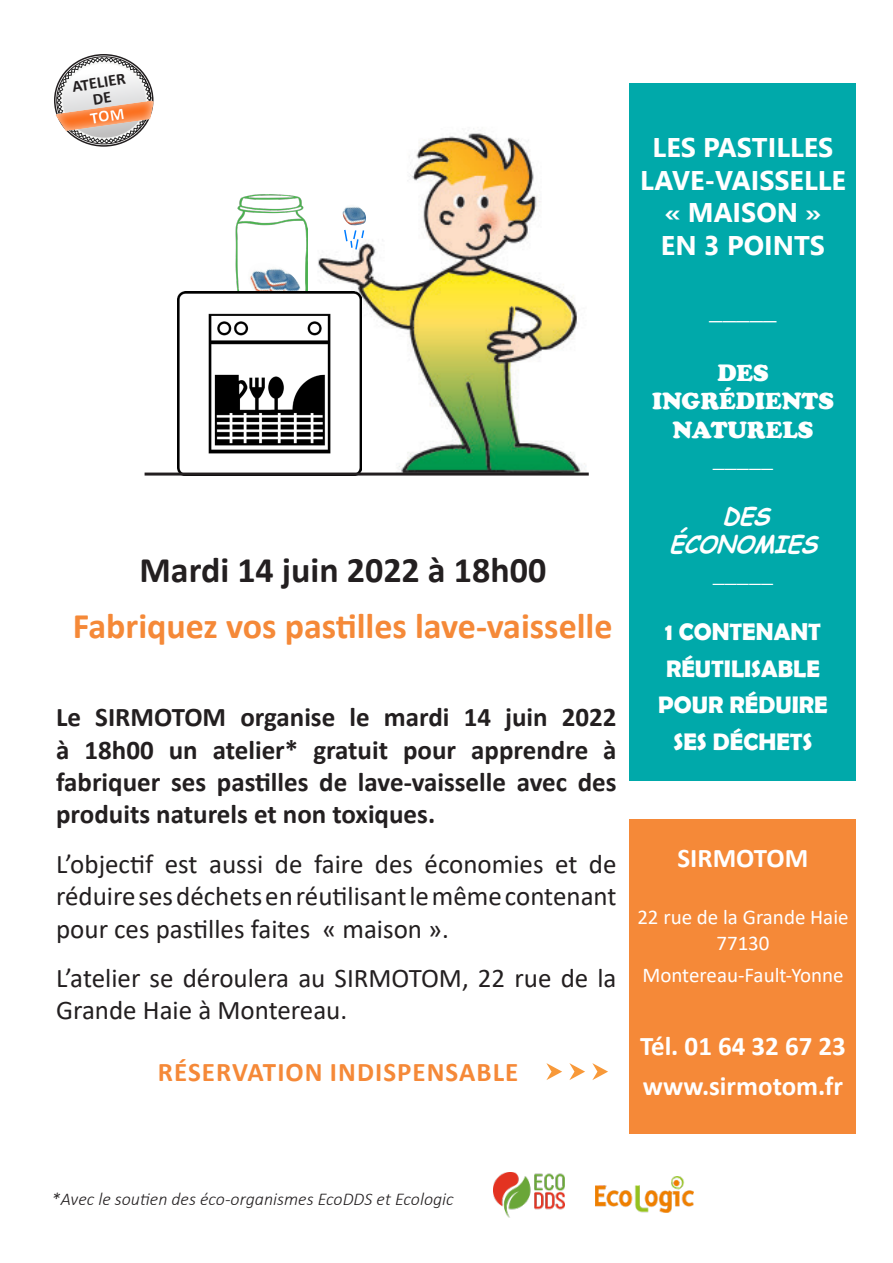
<style>
.page{position:relative;width:893px;height:1263px;background:#fff}
.page>*{position:absolute;margin:0;border:0;box-sizing:border-box;transform-origin:0 0}
.t1{font:700 36px "Calibri";color:#f58938}
.t2{font:700 36px "Calibri";color:#231f20}
.t3{font:27px/32.4px "Calibri";color:#231f20;text-align:justify}
.t4{font:700 27px/32.4px "Calibri";color:#231f20;text-align:justify}
.t5{font:700 27px/32.4px "Nirmala UI";color:#fff;text-align:center}
.t6{font:700 27px "Calibri";color:#fff}
.t7{font:700 27px "Calibri";letter-spacing:.04em;color:#f58938}
.t8{font:27px "Minion Pro";color:#fff}
.t9{font:700 24px/36px "Berlin Sans FB Demi";color:#fff;text-align:center}
.t10{font:900 24px "Cooper";color:#fff}
.t11{font:italic 700 24px "Comic Sans MS";color:#fff;scale:.96 1}
.t12{font:24px "Minion Pro";color:#fff}
.t13{font:21px "Calibri";color:#fff}
.t14{font:italic 300 18px "Calibri";color:#231f20}
.t15{font:700 16.5px "Calibri";color:#231f20}
</style>
<div class="page">
<svg style="left:546px;top:1063px;width:16px;height:17px"></svg>
<svg style="left:569px;top:1063px;width:16px;height:17px"></svg>
<svg style="left:592px;top:1063px;width:16px;height:17px"></svg>
<img style="left:595px;top:1177px;width:99px;height:35px">
<img style="left:493px;top:1172px;width:71px;height:45px">
<div style="left:630px;top:819px;width:226px;height:315px;background:#f58938"></div>
<div style="left:630px;top:83px;width:226px;height:697px;background:#00a9aa"></div>
<img style="left:318px;top:133px;width:271px;height:340px">
<img style="left:235px;top:194px;width:73px;height:97px">
<div style="left:239px;top:277px;width:63px;height:21px;background:#fff;border-radius:50%"></div>
<img style="left:244px;top:263px;width:62px;height:28px">
<img style="left:178px;top:291px;width:184px;height:182px">
<img style="left:341px;top:205px;width:27px;height:21px">
<svg style="left:343px;top:228px;width:22px;height:23px"></svg>
<hr style="left:145px;top:473px;width:444px;height:3px;background:#231f20">
<svg style="left:54px;top:54px;width:100px;height:93px"></svg>
<p class="t15" style="left:70px;top:75px;width:55px;rotate:-9deg">ATELIER</p>
<p class="t5" style="left:640px;top:130px;width:207px">LES PASTILLES<br>LAVE-VAISSELLE</p>
<p class="t5" style="left:665px;top:195px;width:158px">« MAISON »</p>
<p class="t5" style="left:661px;top:227px;width:166px">EN 3 POINTS</p>
<p class="t2" style="left:139px;top:544px;width:408px">Mardi 14 juin 2022 à 18h00</p>
<p class="t1" style="left:73px;top:600px;width:541px">Fabriquez vos pastilles lave-vaisselle</p>
<p class="t4" style="left:56px;top:701px;width:562px">Le SIRMOTOM organise le mardi 14 juin 2022 à 18h00 un atelier* gratuit pour apprendre à fabriquer ses pastilles de lave-vaisselle avec des produits naturels et non toxiques.</p>
<p class="t3" style="left:56px;top:847px;width:562px">L’objectif est aussi de faire des économies et de réduire ses déchets en réutilisant le même contenant pour ces pastilles faites « maison ».</p>
<p class="t3" style="left:56px;top:961px;width:562px">L’atelier se déroulera au SIRMOTOM, 22 rue de la<br>Grande Haie à Montereau.</p>
<p class="t7" style="left:158px;top:1053px;width:362px">RÉSERVATION INDISPENSABLE</p>
<p class="t8" style="left:709px;top:293px;width:69px">_____</p>
<p class="t10" style="left:717px;top:358px;width:53px">DES</p>
<p class="t10" style="left:652px;top:387px;width:183px">INGRÉDIENTS</p>
<p class="t10" style="left:673px;top:416px;width:142px">NATURELS</p>
<p class="t12" style="left:713px;top:443px;width:61px">_____</p>
<p class="t11" style="left:722px;top:498px;width:60px">DES</p>
<p class="t11" style="left:669px;top:527px;width:164px">ÉCONOMIES</p>
<p class="t12" style="left:713px;top:558px;width:61px">_____</p>
<p class="t9" style="left:665px;top:613px;width:157px">1 CONTENANT</p>
<p class="t9" style="left:658px;top:650px;width:171px">RÉUTILISABLE<br>POUR RÉDUIRE</p>
<p class="t9" style="left:673px;top:724px;width:141px">SES DÉCHETS</p>
<p class="t6" style="left:677px;top:839px;width:132px">SIRMOTOM</p>
<p class="t13" style="left:637px;top:903px;width:213px">22 rue de la Grande Haie</p>
<p class="t13" style="left:716px;top:928px;width:55px">77130</p>
<p class="t13" style="left:642px;top:960px;width:203px">Montereau-Fault-Yonne</p>
<p class="t6" style="left:640px;top:1027px;width:207px">Tél. 01 64 32 67 23</p>
<p class="t6" style="left:643px;top:1067px;width:202px">www.sirmotom.fr</p>
<p class="t14" style="left:51px;top:1188px;width:404px">*Avec le soutien des éco-organismes EcoDDS et Ecologic</p>
</div>
